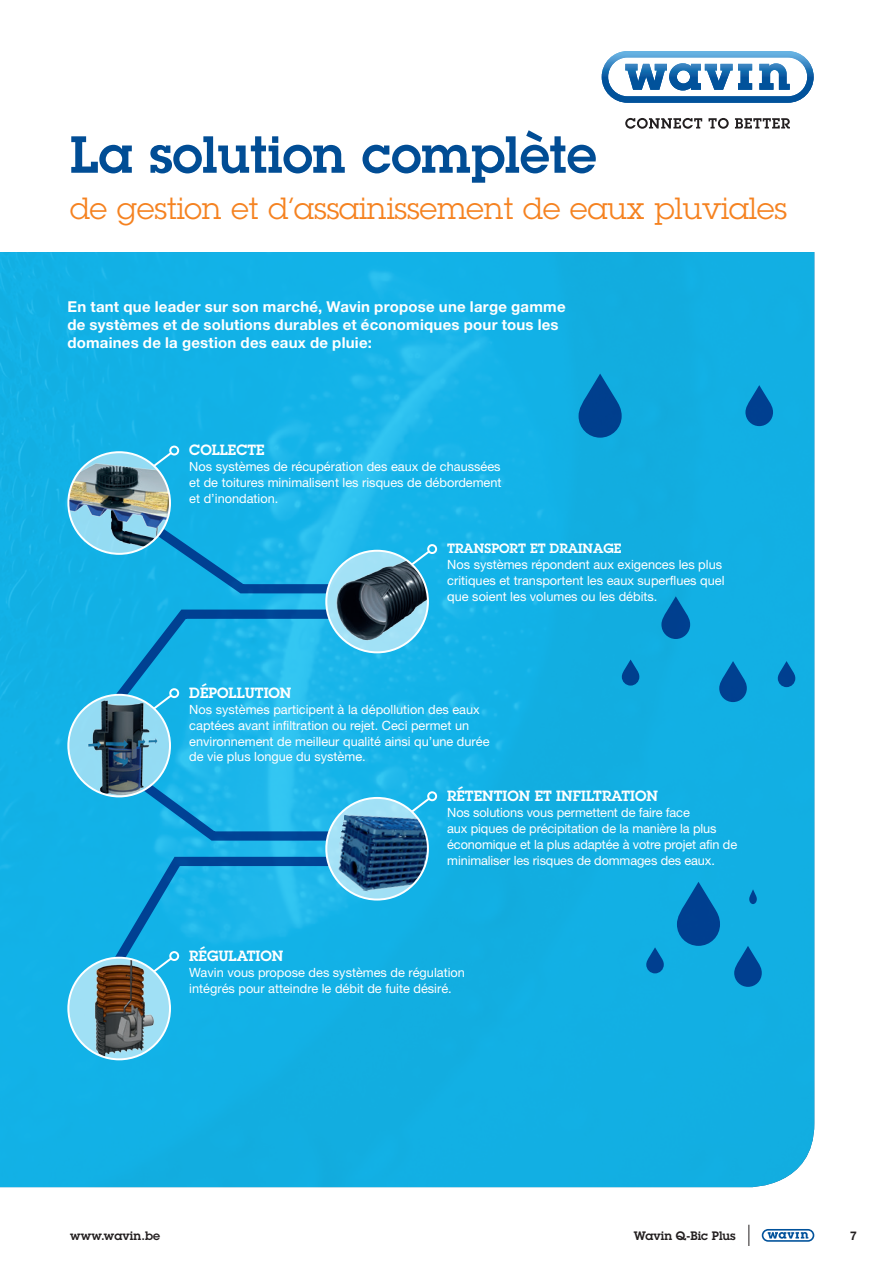
<style>
.page{position:relative;width:893px;height:1263px;background:#fff}
.page>*{position:absolute;margin:0;border:0;box-sizing:border-box;transform-origin:0 0}
.Normaal{font:600 51px "Lubalin Graph Std";color:#014d95}
.Normaal-2{font:30px "Lubalin Graph Std";color:#f58220}
.t1{font:700 15px/18px "Helvetica Neue";letter-spacing:.015em;color:#fff}
.Captions_11_13{font:600 14.55px "Lubalin Graph Std";color:#fff}
.Captions_11_13-2{font:600 13.2px "Lubalin Graph Std";color:#fff}
.Captions_11_13-3{font:12.75px/15.9px "Helvetica Neue";color:#fff}
.t2{font:600 12px "Lubalin Graph Std";letter-spacing:.01em;color:#231f20}
.t3{font:700 12px "Helvetica Neue";color:#231f20}
</style>
<div class="page">
<div style="left:0;top:252px;width:814px;height:935px;background:#12b0e4"></div>
<svg style="left:157px;top:527px;width:173px;height:68px;background:#15a5dd"></svg>
<svg style="left:140px;top:780px;width:191px;height:62px;background:#1ba7de"></svg>
<svg style="left:151px;top:450px;width:23px;height:19px"></svg>
<div style="left:169px;top:446px;width:10px;height:9px;border:2px solid #fff;border-radius:50%"></div>
<svg style="left:68px;top:452px;width:102px;height:102px"></svg>
<img style="left:68px;top:462px;width:102px;height:92px">
<div style="left:67px;top:451px;width:104px;height:104px;border:2px solid #fff;border-radius:50%"></div>
<svg style="left:115px;top:608px;width:215px;height:103px;background:#18aae0"></svg>
<div style="left:169px;top:688px;width:10px;height:10px;border:2px solid #fff;border-radius:50%"></div>
<img style="left:68px;top:700px;width:102px;height:96px">
<div style="left:67px;top:694px;width:104px;height:103px;border:2px solid #fff;border-radius:50%"></div>
<svg style="left:112px;top:855px;width:219px;height:119px;background:#17aae1"></svg>
<div style="left:169px;top:951px;width:10px;height:10px;border:2px solid #fff;border-radius:50%"></div>
<img style="left:68px;top:958px;width:102px;height:101px;border-radius:51px">
<div style="left:67px;top:957px;width:104px;height:103px;border:2px solid #fff;border-radius:50%"></div>
<svg style="left:409px;top:549px;width:23px;height:18px"></svg>
<div style="left:427px;top:544px;width:10px;height:10px;border:2px solid #fff;border-radius:50%"></div>
<img style="left:326px;top:551px;width:102px;height:101px;border-radius:51px">
<div style="left:325px;top:550px;width:104px;height:103px;border:2px solid #fff;border-radius:50%"></div>
<svg style="left:409px;top:796px;width:23px;height:18px"></svg>
<div style="left:427px;top:791px;width:10px;height:10px;border:2px solid #fff;border-radius:50%"></div>
<svg style="left:326px;top:798px;width:102px;height:101px"></svg>
<img style="left:334px;top:806px;width:94px;height:90px">
<div style="left:325px;top:797px;width:104px;height:103px;border:2px solid #fff;border-radius:50%"></div>
<svg style="left:677px;top:882px;width:43px;height:64px;background:#0666ad"></svg>
<svg style="left:579px;top:374px;width:43px;height:64px;background:#0665aa"></svg>
<svg style="left:661px;top:596px;width:29px;height:43px"></svg>
<svg style="left:734px;top:946px;width:28px;height:41px"></svg>
<svg style="left:622px;top:659px;width:17px;height:27px"></svg>
<svg style="left:749px;top:889px;width:8px;height:15px"></svg>
<svg style="left:719px;top:661px;width:28px;height:41px"></svg>
<svg style="left:745px;top:385px;width:28px;height:41px"></svg>
<svg style="left:646px;top:947px;width:18px;height:26px"></svg>
<svg style="left:778px;top:661px;width:17px;height:26px"></svg>
<div style="left:762px;top:1229px;width:52px;height:13px;border:2px solid #01529b;border-radius:6px"></div>
<svg style="left:768px;top:1232px;width:40px;height:7px"></svg>
<svg style="left:748px;top:1225px;width:1px;height:21px"></svg>
<svg style="left:625px;top:118px;width:77px;height:11px"></svg>
<svg style="left:708px;top:118px;width:21px;height:11px"></svg>
<svg style="left:735px;top:118px;width:55px;height:10px"></svg>
<svg style="left:602px;top:51px;width:212px;height:52px"></svg>
<p class="Normaal" style="left:70px;top:121px;width:528px">La solution complète</p>
<p class="Normaal-2" style="left:70px;top:190px;width:718px">de gestion et d’assainissement de eaux pluviales</p>
<p class="t1" style="left:67px;top:297px;width:500px">En tant que leader sur son marché, Wavin propose une large gamme de systèmes et de solutions durables et économiques pour tous les domaines de la gestion des eaux de pluie:</p>
<p class="Captions_11_13" style="left:189px;top:441px;width:77px">COLLECTE</p>
<p class="Captions_11_13-3" style="left:189px;top:459px;width:314px;text-align:justify">Nos systèmes de récupération des eaux de chaussées et de toitures minimalisent les risques de débordement et d’inondation.</p>
<p class="Captions_11_13-2" style="left:447px;top:540px;width:176px">TRANSPORT ET DRAINAGE</p>
<p class="Captions_11_13-3" style="left:447px;top:556px;width:279px">Nos systèmes répondent aux exigences les plus critiques et transportent les eaux superflues quel que soient les volumes ou les débits.</p>
<p class="Captions_11_13" style="left:189px;top:683px;width:104px">DÉPOLLUTION</p>
<p class="Captions_11_13-3" style="left:189px;top:701px;width:302px">Nos systèmes participent à la dépollution des eaux captées avant infiltration ou rejet. Ceci permet un environnement de meilleur qualité ainsi qu’une durée de vie plus longue du système.</p>
<p class="Captions_11_13" style="left:447px;top:786px;width:212px">RÉTENTION ET INFILTRATION</p>
<p class="Captions_11_13-3" style="left:447px;top:804px;width:291px">Nos solutions vous permettent de faire face<br>aux piques de précipitation de la manière la plus économique et la plus adaptée à votre projet afin de minimaliser les risques de dommages des eaux.</p>
<p class="Captions_11_13" style="left:189px;top:946px;width:96px">RÉGULATION</p>
<p class="Captions_11_13-3" style="left:189px;top:964px;width:277px">Wavin vous propose des systèmes de régulation intégrés pour atteindre le débit de fuite désiré.</p>
<p class="t2" style="left:70px;top:1227px;width:91px">www.wavin.be</p>
<p class="t2" style="left:634px;top:1227px;width:103px">Wavin Q-Bic Plus</p>
<p class="t3" style="left:850px;top:1228px;width:8px">7</p>
</div>
